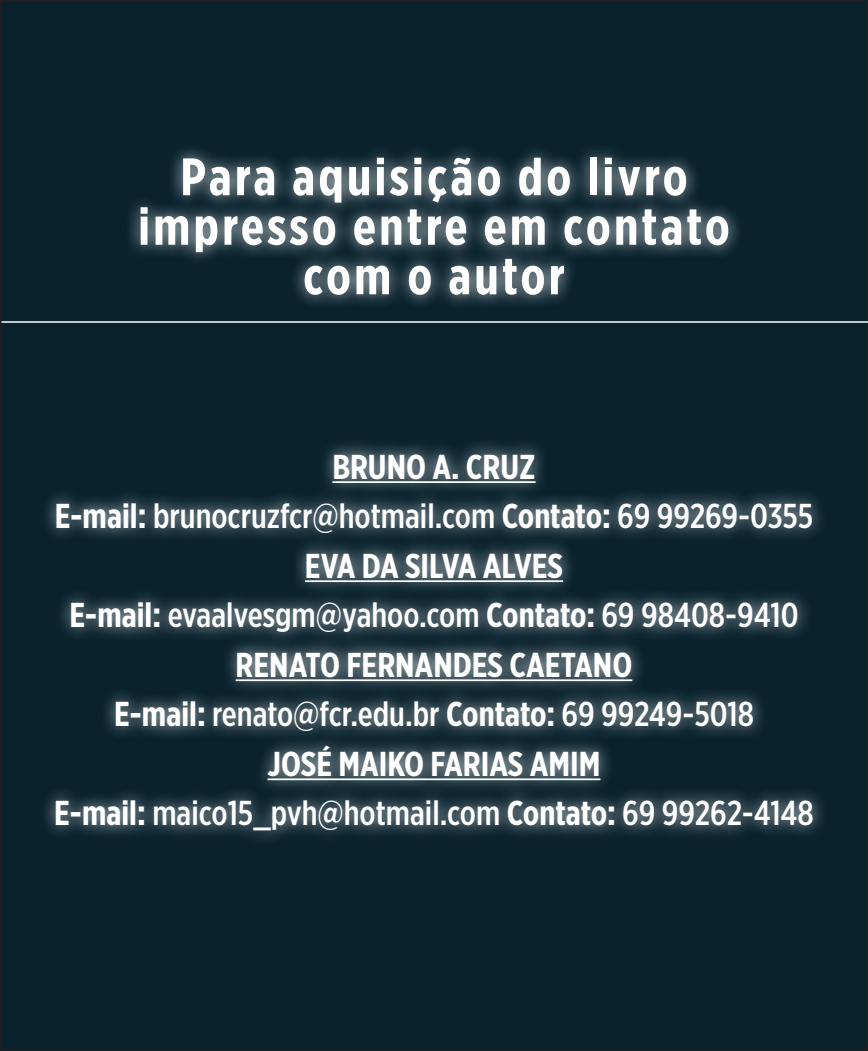
<style>
.page{position:relative;width:868px;height:1051px;background:#fff}
.page>*{position:absolute;margin:0;border:0;box-sizing:border-box;transform-origin:0 0}
.t1{font:700 52.5px/49.5px "Gotham X Narrow";letter-spacing:.06em;color:#fff;text-align:center}
.t2{font:500 34.5px "Gotham X Narrow";color:#fff}
.t3{font:700 34.5px "Gotham X Narrow";color:#fff}
.s1{font-weight:700}
</style>
<div class="page">
<div style="left:1px;top:1px;width:866px;height:1048px;background:#09222e"></div>
<div style="left:125px;top:143px;width:618px;height:167px;background:#fff;opacity:.75"></div>
<div style="left:40px;top:439px;width:787px;height:407px;background:#fff;opacity:.75"></div>
<hr style="left:332px;top:481px;width:203px;height:2px;background:#fff">
<hr style="left:305px;top:580px;width:258px;height:2px;background:#fff">
<hr style="left:236px;top:679px;width:396px;height:2px;background:#fff">
<hr style="left:267px;top:778px;width:333px;height:2px;background:#fff">
<hr style="left:2px;top:321px;width:865px;height:2px;background:#fff">
<p class="t1" style="left:138px;top:151px;width:593px">Para aquisição do livro impresso entre em contato com o autor</p>
<p class="t3" style="left:332px;top:445px;width:205px">BRUNO A. CRUZ</p>
<p class="t2" style="left:55px;top:495px;width:760px"><span class="s1">E-mail:</span> brunocruzfcr@hotmail.com <span class="s1">Contato:</span> 69 99269-0355</p>
<p class="t3" style="left:305px;top:544px;width:259px">EVA DA SILVA ALVES</p>
<p class="t2" style="left:69px;top:594px;width:730px"><span class="s1">E-mail:</span> evaalvesgm@yahoo.com <span class="s1">Contato:</span> 69 98408-9410</p>
<p class="t3" style="left:236px;top:643px;width:398px">RENATO FERNANDES CAETANO</p>
<p class="t2" style="left:114px;top:693px;width:641px"><span class="s1">E-mail:</span> renato@fcr.edu.br <span class="s1">Contato:</span> 69 99249-5018</p>
<p class="t3" style="left:267px;top:742px;width:334px">JOSÉ MAIKO FARIAS AMIM</p>
<p class="t2" style="left:54px;top:792px;width:761px"><span class="s1">E-mail:</span> maico15_pvh@hotmail.com <span class="s1">Contato:</span> 69 99262-4148</p>
</div>
